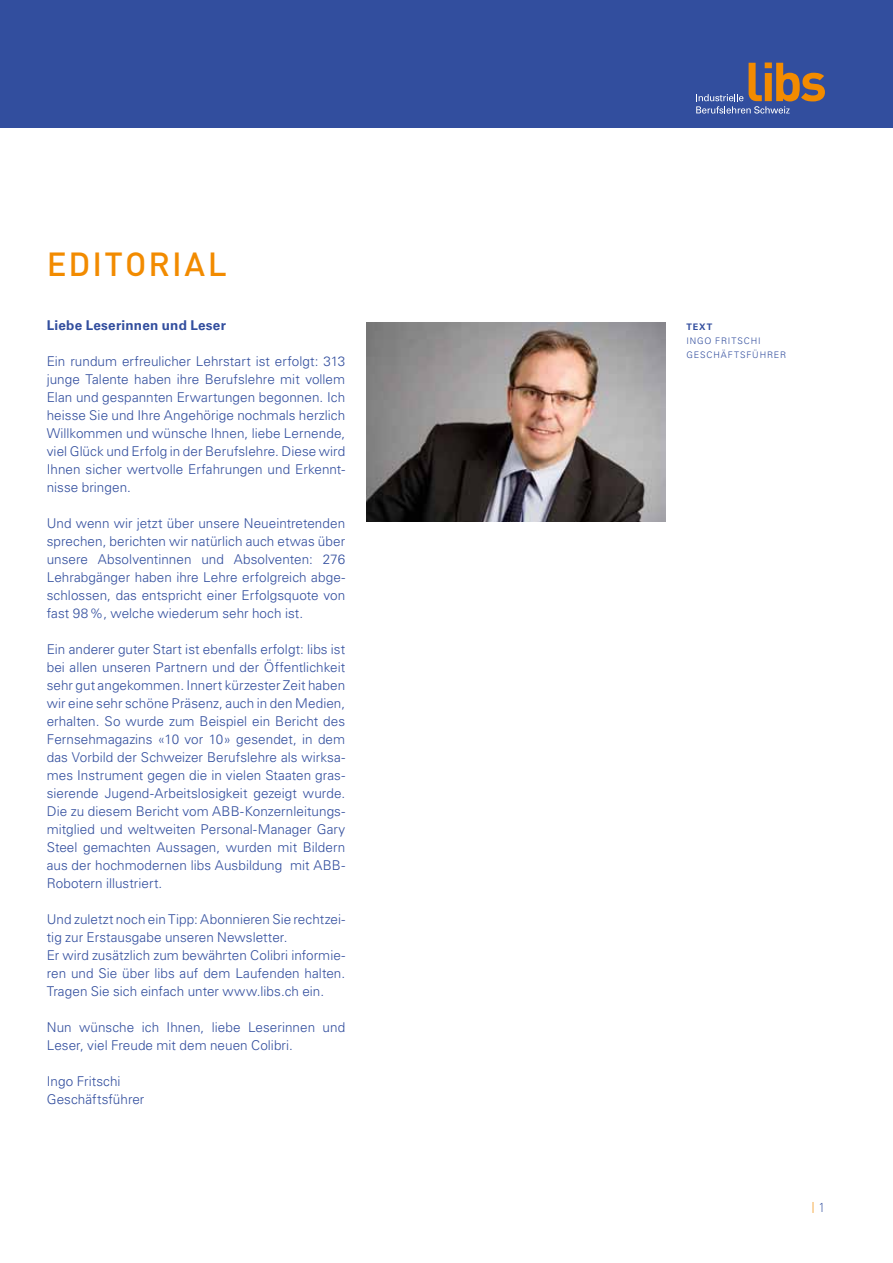
<style>
.page{position:relative;width:893px;height:1263px;background:#fff}
.page>*{position:absolute;margin:0;border:0;box-sizing:border-box;transform-origin:0 0}
.t1{font:500 33px "DIN";letter-spacing:.065em;color:#f28b00}
.t2{font:300 13.5px/18px "Univers LT Std";letter-spacing:.005em;color:#324e9e;text-align:justify}
.t3{font:700 13.5px "Univers LT Std";letter-spacing:.02em;color:#324e9e}
.t4{font:300 12.75px "DIN";color:#f28b00}
.t5{font:300 9px/14.2px "Univers LT Std";letter-spacing:.1em;color:#324e9e}
.t6{font:700 9px "Univers LT Std";color:#324e9e}
.s1{color:#324e9e}
</style>
<div class="page">
<div style="left:0;top:0;width:893px;height:128px;background:#324e9e"></div>
<svg style="left:696px;top:63px;width:129px;height:51px"></svg>
<img style="left:367px;top:322px;width:298px;height:199px">
<h1 class="t1" style="left:47px;top:243px;width:182px">EDITORIAL</h1>
<p class="t3" style="left:47px;top:317px;width:181px">Liebe Leserinnen und Leser</p>
<p class="t2" style="left:47px;top:352px;width:300px">Ein rundum erfreulicher Lehrstart ist erfolgt: 313 junge Talente haben ihre Berufslehre mit vollem Elan und gespannten Erwartungen begonnen. Ich heisse Sie und Ihre Angehörige nochmals herzlich Willkommen und wünsche Ihnen, liebe Lernende, viel Glück und Erfolg in der Berufslehre. Diese wird Ihnen sicher wertvolle Erfahrungen und Erkennt&shy;nisse bringen.</p>
<p class="t2" style="left:47px;top:514px;width:300px">Und wenn wir jetzt über unsere Neueintretenden sprechen, berichten wir natürlich auch etwas über unsere Absolventinnen und Absolventen: 276<br>Lehrabgänger haben ihre Lehre erfolgreich abge&shy;schlossen, das entspricht einer Erfolgsquote von fast 98%, welche wiederum sehr hoch ist.</p>
<p class="t2" style="left:47px;top:640px;width:300px">Ein anderer guter Start ist ebenfalls erfolgt: libs ist bei allen unseren Partnern und der Öffentlichkeit sehr gut angekommen. Innert kürzester Zeit haben wir eine sehr schöne Präsenz, auch in den Medien, erhalten. So wurde zum Beispiel ein Bericht des Fernsehmagazins «10 vor 10» gesendet, in dem das Vorbild der Schweizer Berufslehre als wirksa&shy;mes Instrument gegen die in vielen Staaten gras&shy;sierende Jugend-Arbeitslosigkeit gezeigt wurde.<br>Die zu diesem Bericht vom ABB-Konzernleitungs&shy;mitglied und weltweiten Personal-Manager Gary Steel gemachten Aussagen, wurden mit Bildern aus der hochmodernen libs Ausbildung mit ABB-Robotern illustriert.</p>
<p class="t2" style="left:47px;top:910px;width:300px;text-align:left">Und zuletzt noch ein Tipp: Abonnieren Sie rechtzei&shy;tig zur Erstausgabe unseren Newsletter.<br>Er wird zusätzlich zum bewährten Colibri informie&shy;ren und Sie über libs auf dem Laufenden halten.<br>Tragen Sie sich einfach unter www.libs.ch ein.</p>
<p class="t2" style="left:47px;top:1018px;width:300px">Nun wünsche ich Ihnen, liebe Leserinnen und<br>Leser, viel Freude mit dem neuen Colibri.</p>
<p class="t2" style="left:47px;top:1072px;width:99px">Ingo Fritschi<br>Geschäftsführer</p>
<p class="t6" style="left:686px;top:321px;width:25px">Text</p>
<p class="t5" style="left:686px;top:334px;width:42px">Ingo Fritschi<br>Gesch</p>
<p class="t5" style="left:721px;top:348px;width:14px">äftsf</p>
<p class="t5" style="left:752px;top:348px;width:15px">ührer</p>
<p class="t4" style="left:811px;top:1199px;width:15px">| <span class="s1">1</span></p>
</div>
